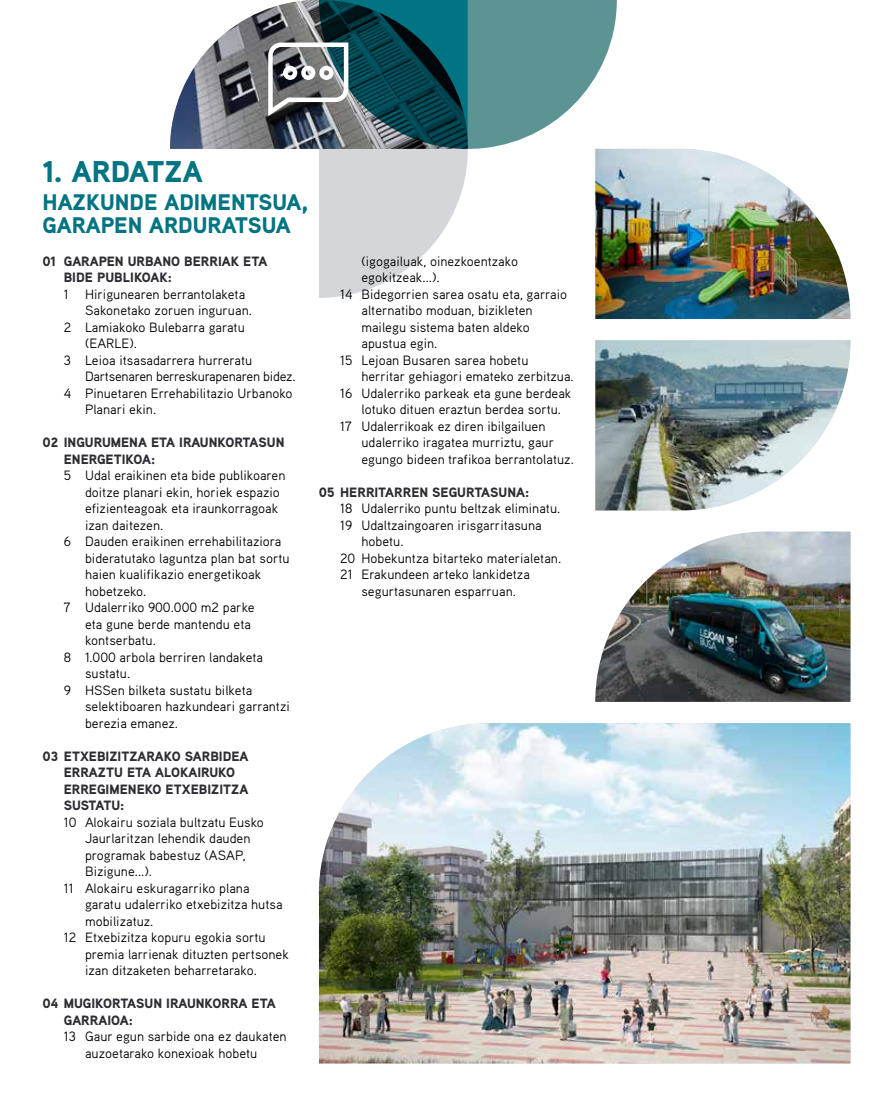
<style>
.page{position:relative;width:893px;height:1106px;background:#fff}
.page>*{position:absolute;margin:0;border:0;box-sizing:border-box;transform-origin:0 0}
.t1{font:900 30px "Aaux Pro OT";color:#007482}
.t2{font:900 22.5px/22.5px "Aaux Pro OT";color:#007482}
.t3{font:13.5px/16.5px "Aaux Pro OT";color:#000;text-align:center}
.t4{font:900 13.5px/16.5px "Aaux Pro OT";color:#2c2c33}
.t5{font:13.5px "Aaux Pro OT";letter-spacing:-.02em;color:#000}
</style>
<div class="page">
<img style="left:170px;top:8px;width:98px;height:141px">
<svg style="left:268px;top:0;width:349px;height:298px"></svg>
<img style="left:595px;top:149px;width:255px;height:170px">
<img style="left:595px;top:340px;width:255px;height:170px">
<img style="left:595px;top:531px;width:255px;height:171px">
<img style="left:319px;top:723px;width:531px;height:340px">
<h1 class="t1" style="left:43px;top:153px;width:162px">1. ARDATZA</h1>
<h2 class="t2" style="left:43px;top:190px;width:267px">HAZKUNDE ADIMENTSUA,<br>GARAPEN ARDURATSUA</h2>
<p class="t4" style="left:64px;top:252px;width:205px;text-indent:-21px">01 GARAPEN URBANO BERRIAK ETA<br>BIDE PUBLIKOAK:</p>
<p class="t3" style="left:64px;top:285px;width:183px">1 Hirigunearen berrantolaketa</p>
<p class="t3" style="left:85px;top:302px;width:168px">Sakonetako zoruen inguruan.</p>
<p class="t3" style="left:64px;top:318px;width:183px">2 Lamiakoko Bulebarra garatu</p>
<p class="t3" style="left:85px;top:335px;width:53px">(EARLE).</p>
<p class="t3" style="left:64px;top:351px;width:190px">3 Leioa itsasadarrera hurreratu</p>
<p class="t5" style="left:85px;top:368px;width:212px">Dartsenaren berreskurapenaren bidez.</p>
<p class="t3" style="left:64px;top:384px;width:230px">4 Pinuetaren Errehabilitazio Urbanoko</p>
<p class="t3" style="left:85px;top:401px;width:73px">Planari ekin.</p>
<p class="t4" style="left:64px;top:434px;width:222px;text-indent:-21px">02 INGURUMENA ETA IRAUNKORTASUN<br>ENERGETIKOA:</p>
<p class="t3" style="left:64px;top:467px;width:223px">5 Udal eraikinen eta bide publikoaren</p>
<p class="t3" style="left:85px;top:483px;width:196px">doitze planari ekin, horiek espazio</p>
<p class="t3" style="left:85px;top:500px;width:195px">efizienteagoak eta iraunkorragoak</p>
<p class="t3" style="left:85px;top:516px;width:80px">izan daitezen.</p>
<p class="t3" style="left:64px;top:533px;width:219px">6 Dauden eraikinen errehabilitaziora</p>
<p class="t3" style="left:85px;top:549px;width:206px">bideratutako laguntza plan bat sortu</p>
<p class="t3" style="left:85px;top:566px;width:178px">haien kualifikazio energetikoak</p>
<p class="t3" style="left:85px;top:582px;width:63px">hobetzeko.</p>
<p class="t3" style="left:64px;top:599px;width:192px">7 Udalerriko 900.000 m2 parke</p>
<p class="t3" style="left:85px;top:615px;width:167px">eta gune berde mantendu eta</p>
<p class="t3" style="left:85px;top:632px;width:72px">kontserbatu.</p>
<p class="t3" style="left:64px;top:648px;width:201px">8 1.000 arbola berriren landaketa</p>
<p class="t3" style="left:85px;top:665px;width:47px">sustatu.</p>
<p class="t3" style="left:64px;top:681px;width:190px">9 HSSen bilketa sustatu bilketa</p>
<p class="t3" style="left:85px;top:698px;width:206px">selektiboaren hazkundeari garrantzi</p>
<p class="t3" style="left:85px;top:714px;width:95px">berezia emanez.</p>
<p class="t4" style="left:64px;top:747px;width:186px;text-indent:-21px">03 ETXEBIZITZARAKO SARBIDEA<br>ERRAZTU ETA ALOKAIRUKO<br>ERREGIMENEKO ETXEBIZITZA<br>SUSTATU:</p>
<p class="t3" style="left:64px;top:813px;width:202px">10 Alokairu soziala bultzatu Eusko</p>
<p class="t3" style="left:85px;top:830px;width:167px">Jaurlaritzan lehendik dauden</p>
<p class="t3" style="left:85px;top:846px;width:162px">programak babestuz (ASAP,</p>
<p class="t3" style="left:85px;top:863px;width:68px">Bizigune...).</p>
<p class="t3" style="left:64px;top:879px;width:187px">11 Alokairu eskuragarriko plana</p>
<p class="t3" style="left:85px;top:896px;width:199px">garatu udalerriko etxebizitza hutsa</p>
<p class="t3" style="left:85px;top:912px;width:70px">mobilizatuz.</p>
<p class="t3" style="left:64px;top:929px;width:203px">12 Etxebizitza kopuru egokia sortu</p>
<p class="t3" style="left:85px;top:945px;width:205px">premia larrienak dituzten pertsonek</p>
<p class="t3" style="left:85px;top:962px;width:173px">izan ditzaketen beharretarako.</p>
<p class="t4" style="left:64px;top:995px;width:213px;text-indent:-21px">04 MUGIKORTASUN IRAUNKORRA ETA<br>GARRAIOA:</p>
<p class="t3" style="left:64px;top:1028px;width:224px">13 Gaur egun sarbide ona ez daukaten auzoetarako konexioak hobetu</p>
<p class="t3" style="left:361px;top:252px;width:158px">(igogailuak, oinezkoentzako</p>
<p class="t3" style="left:361px;top:269px;width:80px">egokitzeak...).</p>
<p class="t3" style="left:340px;top:285px;width:228px">14 Bidegorrien sarea osatu eta, garraio</p>
<p class="t3" style="left:361px;top:302px;width:173px">alternatibo moduan, bizikleten</p>
<p class="t3" style="left:361px;top:318px;width:170px">mailegu sistema baten aldeko</p>
<p class="t3" style="left:361px;top:335px;width:77px">apustua egin.</p>
<p class="t3" style="left:340px;top:351px;width:190px">15 Lejoan Busaren sarea hobetu</p>
<p class="t3" style="left:361px;top:368px;width:214px">herritar gehiagori emateko zerbitzua.</p>
<p class="t3" style="left:340px;top:384px;width:233px">16 Udalerriko parkeak eta gune berdeak</p>
<p class="t3" style="left:361px;top:401px;width:201px">lotuko dituen eraztun berdea sortu.</p>
<p class="t3" style="left:340px;top:417px;width:207px">17 Udalerrikoak ez diren ibilgailuen</p>
<p class="t3" style="left:361px;top:434px;width:194px">udalerriko iragatea murriztu, gaur</p>
<p class="t3" style="left:361px;top:450px;width:214px">egungo bideen trafikoa berrantolatuz.</p>
<p class="t4" style="left:319px;top:483px;width:212px">05 HERRITARREN SEGURTASUNA:</p>
<p class="t3" style="left:340px;top:500px;width:222px">18 Udalerriko puntu beltzak eliminatu.</p>
<p class="t3" style="left:340px;top:516px;width:203px">19 Udaltzaingoaren irisgarritasuna</p>
<p class="t3" style="left:361px;top:533px;width:44px">hobetu.</p>
<p class="t3" style="left:340px;top:549px;width:222px">20 Hobekuntza bitarteko materialetan.</p>
<p class="t3" style="left:340px;top:566px;width:191px">21 Erakundeen arteko lankidetza</p>
<p class="t3" style="left:361px;top:582px;width:156px">segurtasunaren esparruan.</p>
</div>
